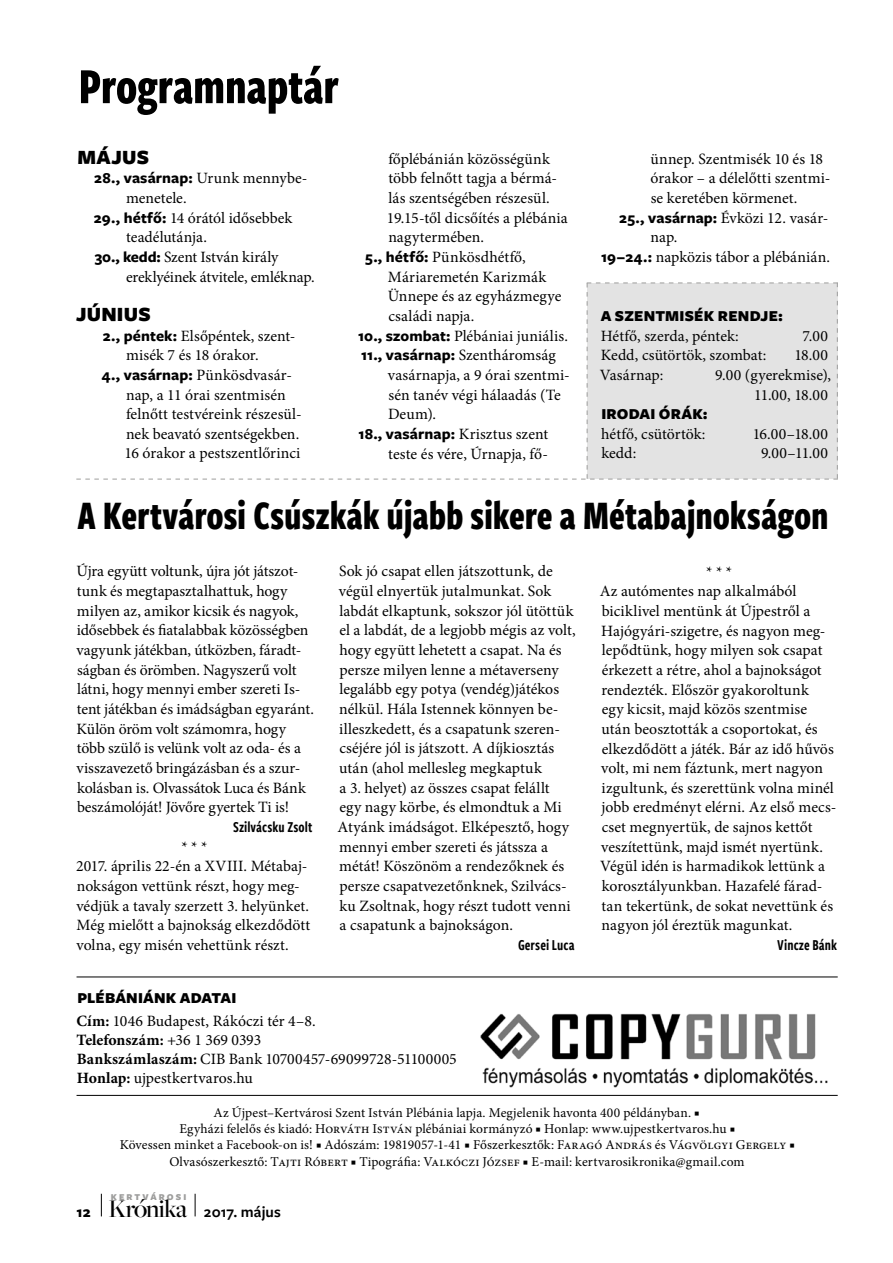
<style>
.page{position:relative;width:893px;height:1263px;background:#fff}
.page>*{position:absolute;margin:0;border:0;box-sizing:border-box;transform-origin:0 0}
.t1{font:700 52.5px "Freight Sans Cmp Pro";letter-spacing:-.005em;color:#000}
.t2{font:700 42px "Freight Sans Cmp Pro";letter-spacing:-.005em;color:#000}
.t3{font:500 26.4px "Freight Big Pro";letter-spacing:-.03em;color:#000}
.t4{font:900 21px "Freight Sans Pro";letter-spacing:.01em;color:#000}
.t5{font:15.75px/19.6px "Minion Pro";color:#000}
.t6{font:700 15.75px "Freight Sans Pro";letter-spacing:.01em;color:#000}
.t7{font:900 15.75px "Freight Sans Pro";letter-spacing:.01em;color:#000}
.t8{font:15.75px "Freight Sans Cmp Pro Semi";letter-spacing:.005em;color:#000}
.t9{font:15.75px/19.6px "Minion Pro";letter-spacing:.02em;color:#000;text-align:right}
.t10{font:600 15.75px "Freight Sans Pro";letter-spacing:.005em;color:#000}
.t11{font:13.5px/16.2px "Minion Pro";letter-spacing:.005em;color:#000;text-align:center}
.t12{font:900 9.3px "Freight Sans Pro";letter-spacing:.22em;color:#9d9d9c}
.s1{font-family:"Minion Pro";font-weight:400}
.s2{font-family:"Freight Sans Pro";font-weight:700}
.s3{font-weight:700}
</style>
<div class="page">
<svg style="left:101px;top:1194px;width:1px;height:22px"></svg>
<svg style="left:195px;top:1194px;width:1px;height:22px"></svg>
<hr style="left:77px;top:1095px;width:761px;height:1px;background:#000">
<hr style="left:77px;top:976px;width:761px;height:1px;background:#000">
<img style="left:480px;top:1013px;width:348px;height:74px">
<svg style="left:76px;top:283px;width:762px;height:197px"></svg>
<h1 class="t1" style="left:79px;top:50px;width:262px">Programnaptár</h1>
<h3 class="t4" style="left:78px;top:142px;width:73px">MÁJUS</h3>
<p class="t6" style="left:94px;top:167px;width:215px">28., vasárnap: <span class="s1">Urunk mennybe-</span></p>
<p class="t5" style="left:126px;top:188px;width:62px">menetele.</p>
<p class="t5" style="left:94px;top:208px;width:200px"><span class="s2">29., hétfő:</span> 14 órától idősebbek</p>
<p class="t5" style="left:126px;top:227px;width:82px">teadélutánja.</p>
<p class="t5" style="left:95px;top:247px;width:186px"><span class="s2">30., kedd:</span> Szent István király</p>
<p class="t5" style="left:126px;top:267px;width:190px">ereklyéinek átvitele, emléknap.</p>
<h3 class="t4" style="left:76px;top:299px;width:76px">JÚNIUS</h3>
<p class="t5" style="left:103px;top:326px;width:194px"><span class="s2">2., péntek:</span> Elsőpéntek, szent-</p>
<p class="t5" style="left:126px;top:345px;width:134px">misék 7 és 18 órakor.</p>
<p class="t5" style="left:101px;top:365px;width:192px"><span class="s2">4., vasárnap:</span> Pünkösdvasár-</p>
<p class="t5" style="left:126px;top:385px;width:161px">nap, a 11 órai szentmisén</p>
<p class="t5" style="left:126px;top:404px;width:177px">felnőtt testvéreink részesül-</p>
<p class="t5" style="left:126px;top:424px;width:175px">nek beavató szentségekben.</p>
<p class="t5" style="left:125px;top:444px;width:177px">16 órakor a pestszentlőrinci</p>
<p class="t5" style="left:388px;top:149px;width:163px">főplébánián közösségünk</p>
<p class="t5" style="left:388px;top:169px;width:170px">több felnőtt tagja a bérmá-</p>
<p class="t5" style="left:389px;top:188px;width:163px">lás szentségében részesül.</p>
<p class="t5" style="left:387px;top:208px;width:182px">19.15-től dicsőítés a plébánia</p>
<p class="t5" style="left:388px;top:228px;width:97px">nagytermében.</p>
<p class="t5" style="left:365px;top:247px;width:162px"><span class="s2">5., hétfő:</span> Pünkösdhétfő,</p>
<p class="t5" style="left:388px;top:267px;width:160px">Máriaremetén Karizmák</p>
<p class="t5" style="left:388px;top:286px;width:175px">Ünnepe és az egyházmegye</p>
<p class="t5" style="left:388px;top:306px;width:87px">családi napja.</p>
<p class="t5" style="left:358px;top:326px;width:212px"><span class="s2">10., szombat:</span> Plébániai juniális.</p>
<p class="t6" style="left:361px;top:344px;width:196px">11., vasárnap: <span class="s1">Szentháromság</span></p>
<p class="t5" style="left:388px;top:365px;width:183px">vasárnapja, a 9 órai szentmi&shy;sén tanév végi hálaadás (Te<br>Deum).</p>
<p class="t6" style="left:358px;top:423px;width:191px">18., vasárnap: <span class="s1">Krisztus szent</span></p>
<p class="t5" style="left:388px;top:444px;width:161px">teste és vére, Úrnapja, fő-</p>
<p class="t5" style="left:650px;top:149px;width:174px">ünnep. Szentmisék 10 és 18</p>
<p class="t5" style="left:651px;top:169px;width:181px">órakor – a délelőtti szentmi-</p>
<p class="t5" style="left:651px;top:188px;width:148px">se keretében körmenet.</p>
<p class="t5" style="left:619px;top:208px;width:211px"><span class="s2">25., vasárnap:</span> Évközi 12. vasár-</p>
<p class="t5" style="left:650px;top:228px;width:28px">nap.</p>
<p class="t5" style="left:601px;top:247px;width:230px"><span class="s2">19–24.:</span> napközis tábor a plébánián.</p>
<p class="t7" style="left:601px;top:305px;width:184px">A SZENTMISÉK RENDJE:</p>
<p class="t5" style="left:601px;top:326px;width:140px">Hétfő, szerda, péntek:</p>
<p class="t5" style="left:803px;top:326px;width:27px">7.00</p>
<p class="t5" style="left:601px;top:345px;width:167px">Kedd, csütörtök, szombat:</p>
<p class="t5" style="left:794px;top:345px;width:35px">18.00</p>
<p class="t5" style="left:600px;top:365px;width:65px">Vasárnap:</p>
<p class="t9" style="left:715px;top:365px;width:117px">9.00 (gyerekmise),<br>11.00, 18.00</p>
<p class="t7" style="left:601px;top:403px;width:108px">IRODAI ÓRÁK:</p>
<p class="t5" style="left:601px;top:424px;width:106px">hétfő, csütörtök:</p>
<p class="t5" style="left:753px;top:424px;width:77px">16.00–18.00</p>
<p class="t5" style="left:601px;top:444px;width:36px">kedd:</p>
<p class="t5" style="left:761px;top:444px;width:69px">9.00–11.00</p>
<h2 class="t2" style="left:77px;top:487px;width:753px">A Kertvárosi Csúszkák újabb sikere a Métabajnokságon</h2>
<p class="t5" style="left:76px;top:562px;width:239px">Újra együtt voltunk, újra jót játszot&shy;tunk és megtapasztalhattuk, hogy milyen az, amikor kicsik és nagyok, idősebbek és fiatalabbak közösségben vagyunk játékban, útközben, fáradt&shy;ságban és örömben. Nagyszerű volt látni, hogy mennyi ember szereti Is&shy;tent játékban és imádságban egyaránt.<br>Külön öröm volt számomra, hogy több szülő is velünk volt az oda- és a visszavezető bringázásban és a szur&shy;kolásban is. Olvassátok Luca és Bánk beszámolóját! Jövőre gyertek Ti is!</p>
<p class="t8" style="left:233px;top:816px;width:81px">Szilvácsku Zsolt</p>
<p class="t5" style="left:76px;top:837px;width:236px;text-indent:105px">* * *<br>2017. április 22-én a XVIII. Métabaj&shy;nokságon vettünk részt, hogy meg&shy;védjük a tavaly szerzett 3. helyünket.<br>Még mielőtt a bajnokság elkezdődött volna, egy misén vehettünk részt.</p>
<p class="t5" style="left:337px;top:562px;width:240px">Sok jó csapat ellen játszottunk, de végül elnyertük jutalmunkat. Sok labdát elkaptunk, sokszor jól ütöttük el a labdát, de a legjobb mégis az volt, hogy együtt lehetett a csapat. Na és persze milyen lenne a métaverseny legalább egy potya (vendég)játékos nélkül. Hála Istennek könnyen be&shy;illeszkedett, és a csapatunk szeren&shy;cséjére jól is játszott. A díjkiosztás után (ahol mellesleg megkaptuk<br>a 3. helyet) az összes csapat felállt<br>egy nagy körbe, és elmondtuk a Mi Atyánk imádságot. Elképesztő, hogy mennyi ember szereti és játssza a métát! Köszönöm a rendezőknek és persze csapatvezetőnknek, Szilvács&shy;ku Zsoltnak, hogy részt tudott venni a csapatunk a bajnokságon.</p>
<p class="t8" style="left:518px;top:934px;width:58px">Gersei Luca</p>
<p class="t5" style="left:600px;top:562px;width:238px;text-indent:106px">* * *<br>Az autómentes nap alkalmából biciklivel mentünk át Újpestről a Hajógyári-szigetre, és nagyon meg&shy;lepődtünk, hogy milyen sok csapat érkezett a rétre, ahol a bajnokságot rendezték. Először gyakoroltunk<br>egy kicsit, majd közös szentmise után beosztották a csoportokat, és elkezdődött a játék. Bár az idő hűvös volt, mi nem fáztunk, mert nagyon izgultunk, és szerettünk volna minél jobb eredményt elérni. Az első mec - cset megnyertük, de sajnos kettőt veszítettünk, majd ismét nyertünk.<br>Végül idén is harmadikok lettünk a korosztályunkban. Hazafelé fárad&shy;tan tekertünk, de sokat nevettünk és nagyon jól éreztük magunkat.</p>
<p class="t8" style="left:777px;top:934px;width:61px">Vincze Bánk</p>
<p class="t7" style="left:77px;top:987px;width:161px">PLÉBÁNIÁNK ADATAI</p>
<p class="t5" style="left:76px;top:1011px;width:382px;line-height:18.9px"><span class="s3">Cím:</span> 1046 Budapest, Rákóczi tér 4–8.<br><span class="s3">Telefonszám:</span> +36 1 369 0393<br><span class="s3">Bankszámlaszám:</span> CIB Bank 10700457-69099728-51100005<br><span class="s3">Honlap:</span> ujpestkertvaros.hu</p>
<p class="t11" style="left:120px;top:1105px;width:677px">Az Újpest–Kertvárosi Szent István Plébánia lapja. Megjelenik havonta 400 példányban. ■<br>Egyházi felelős és kiadó: Horváth István plébániai kormányzó ■ Honlap: www.ujpestkertvaros.hu ■<br>Kövessen minket a Facebook-on is! ■ Adószám: 19819057-1-41 ■ Főszerkesztők: Faragó András és Vágvölgyi Gergely ■ Olvasószerkesztő: Tajti Róbert ■ Tipográfia: Valkóczi József ■ E-mail: kertvarosikronika@gmail.com</p>
<p class="t12" style="left:111px;top:1190px;width:77px">KERTVÁROSI</p>
<h3 class="t3" style="left:108px;top:1191px;width:80px">Krónika</h3>
<p class="t6" style="left:77px;top:1200px;width:16px">12</p>
<p class="t10" style="left:204px;top:1201px;width:78px">2017. május</p>
</div>
